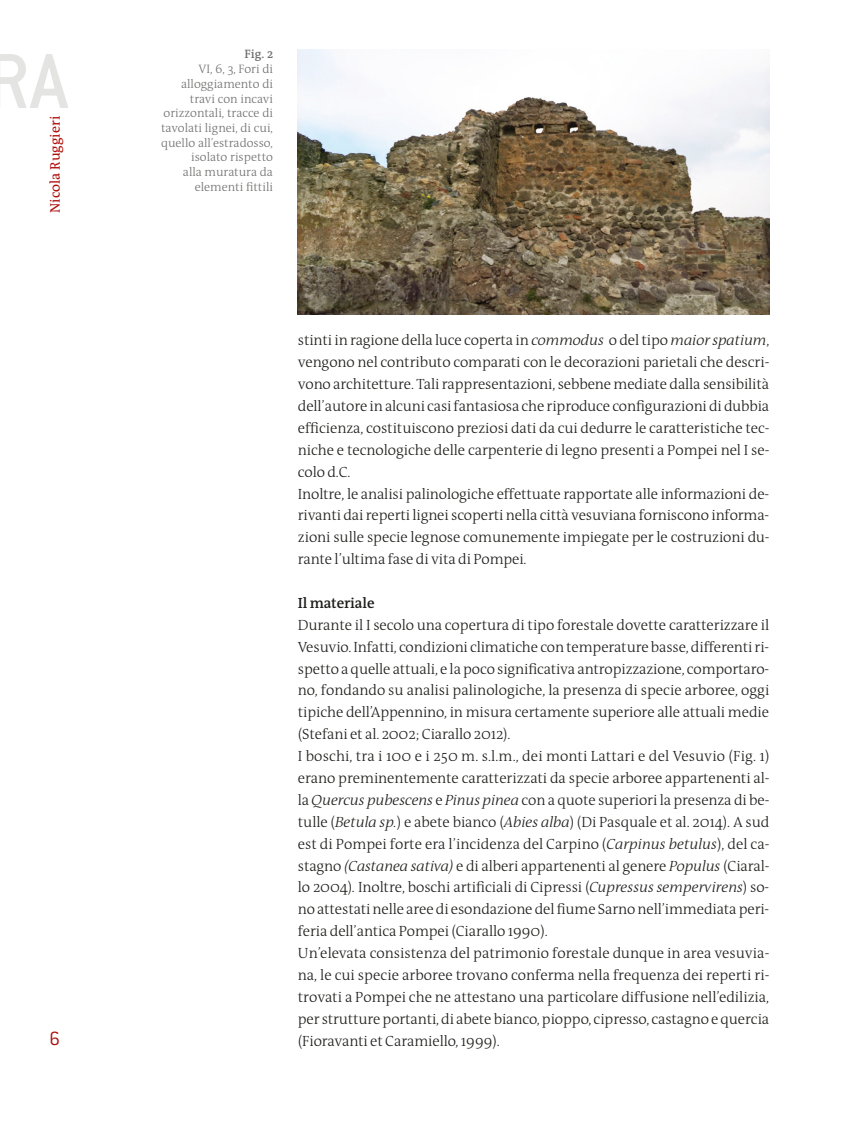
<style>
.page{position:relative;width:844px;height:1141px;background:#fff}
.page>*{position:absolute;margin:0;border:0;box-sizing:border-box;transform-origin:0 0}
.t1{font:500 85.58px "Conduit ITC";color:#e4e4e3}
.t2{font:300 21px "Conduit ITC";color:#ae0f0a}
.t3{font:300 14.88px/21.9px "The Antiqua B3";letter-spacing:-.01em;color:#1d1d1b}
.t4{font:600 14.88px "The Antiqua B6";letter-spacing:-.01em;color:#1d1d1b}
.t5{font:14px "The Antiqua B5";color:#ae0f0a}
.t6{font:300 12.25px/14.7px "The Antiqua B3";color:#70706f;text-align:right}
.t7{font:600 12.25px "The Antiqua B6";color:#70706f}
.s1{font-family:"The Antiqua B3 i";font-style:italic}
</style>
<div class="page">
<img style="left:297px;top:50px;width:472px;height:264px">
<h1 class="t1" style="left:-14px;top:33px;width:84px">RA</h1>
<p class="t5" style="left:48px;top:213px;width:98px;rotate:-90deg">Nicola Ruggieri</p>
<h2 class="t2" style="left:50px;top:1027px;width:12px">6</h2>
<p class="t7" style="left:244px;top:48px;width:30px">Fig. 2</p>
<p class="t6" style="left:161px;top:62px;width:113px">VI, 6, 3, Fori di alloggiamento di travi con incavi orizzontali, tracce di tavolati lignei, di cui, quello all’estradosso, isolato rispetto<br>alla muratura da elementi fittili</p>
<p class="t3" style="left:298px;top:330px;width:473px">stinti in ragione della luce coperta in <span class="s1">commodus</span> o del tipo <span class="s1">maior spatium</span>, vengono nel contributo comparati con le decorazioni parietali che descri&shy;vono architetture. Tali rappresentazioni, sebbene mediate dalla sensibilità dell’autore in alcuni casi fantasiosa che riproduce configurazioni di dubbia efficienza, costituiscono preziosi dati da cui dedurre le caratteristiche tec&shy;niche e tecnologiche delle carpenterie di legno presenti a Pompei nel I se&shy;colo d.C.<br>Inoltre, le analisi palinologiche effettuate rapportate alle informazioni de&shy;rivanti dai reperti lignei scoperti nella città vesuviana forniscono informa&shy;zioni sulle specie legnose comunemente impiegate per le costruzioni du&shy;rante l’ultima fase di vita di Pompei.</p>
<p class="t4" style="left:298px;top:595px;width:78px">Il materiale</p>
<p class="t3" style="left:298px;top:614px;width:473px">Durante il I secolo una copertura di tipo forestale dovette caratterizzare il Vesuvio. Infatti, condizioni climatiche con temperature basse, differenti ri&shy;spetto a quelle attuali, e la poco significativa antropizzazione, comportaro&shy;no, fondando su analisi palinologiche, la presenza di specie arboree, oggi tipiche dell’Appennino, in misura certamente superiore alle attuali medie (Stefani et al. 2002; Ciarallo 2012).<br>I boschi, tra i 100 e i 250 m. s.l.m., dei monti Lattari e del Vesuvio (Fig. 1) erano preminentemente caratterizzati da specie arboree appartenenti al&shy;la <span class="s1">Quercus pubescens</span> e <span class="s1">Pinus pinea</span> con a quote superiori la presenza di be&shy;tulle (<span class="s1">Betula sp.</span>) e abete bianco (<span class="s1">Abies alba</span>) (Di Pasquale et al. 2014). A sud est di Pompei forte era l’incidenza del Carpino (<span class="s1">Carpinus betulus</span>), del ca&shy;stagno <span class="s1">(Castanea sativa)</span> e di alberi appartenenti al genere <span class="s1">Populus</span> (Ciaral&shy;lo 2004)<span class="s1">.</span> Inoltre, boschi artificiali di Cipressi (<span class="s1">Cupressus sempervirens</span>) so&shy;no attestati nelle aree di esondazione del fiume Sarno nell’immediata peri&shy;feria dell’antica Pompei (Ciarallo 1990).<br>Un’elevata consistenza del patrimonio forestale dunque in area vesuvia&shy;na, le cui specie arboree trovano conferma nella frequenza dei reperti ri&shy;trovati a Pompei che ne attestano una particolare diffusione nell’edilizia, per strutture portanti, di abete bianco, pioppo, cipresso, castagno e quercia (Fioravanti et Caramiello, 1999).</p>
</div>
